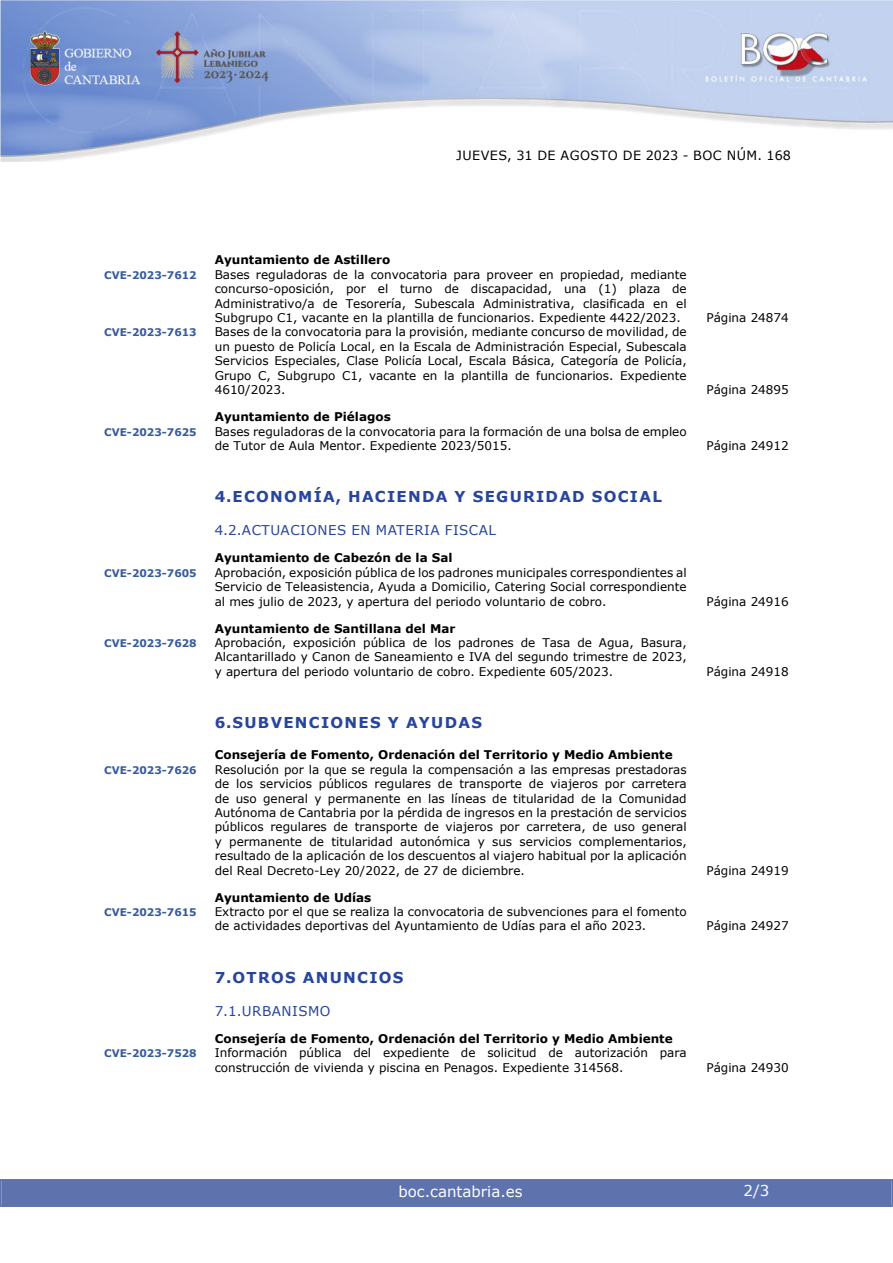
<style>
.page{position:relative;width:893px;height:1263px;background:#fff}
.page>*{position:absolute;margin:0;border:0;box-sizing:border-box;transform-origin:0 0}
.indice_1{font:700 15px "Verdana";letter-spacing:.085em;color:#27459e}
.t1{font:15px "Verdana";color:#fff}
.indice_2{font:13.5px "Verdana";letter-spacing:.035em;color:#27459e}
.t2{font:12.75px "Verdana";letter-spacing:.035em;color:#000}
.indice_4{font:12px/14.4px "Verdana";color:#000;text-align:justify}
.indice_3{font:700 12px "Verdana";color:#000}
.indice_4-2{font:700 10.5px "Verdana";color:#385b9e}
</style>
<div class="page">
<img style="left:0;top:0;width:893px;height:161px">
<div style="left:2px;top:1180px;width:889px;height:27px;background:#5e73ae"></div>
<div style="left:0;top:1179px;width:893px;height:28px;border:2px solid #5e73ae"></div>
<h4 class="indice_3" style="left:215px;top:251px;width:177px">Ayuntamiento de Astillero</h4>
<p class="t2" style="left:456px;top:147px;width:336px">JUEVES, 31 DE AGOSTO DE 2023 - BOC NÚM. 168</p>
<p class="indice_4-2" style="left:104px;top:267px;width:94px">CVE-2023-7612</p>
<p class="indice_4" style="left:215px;top:267px;width:473px">Bases reguladoras de la convocatoria para proveer en propiedad, mediante concurso-oposición, por el turno de discapacidad, una (1) plaza de Administrativo/a de Tesorería, Subescala Administrativa, clasificada en el Subgrupo C1, vacante en la plantilla de funcionarios. Expediente 4422/2023.</p>
<p class="indice_4-2" style="left:104px;top:325px;width:94px">CVE-2023-7613</p>
<p class="indice_4" style="left:215px;top:325px;width:473px">Bases de la convocatoria para la provisión, mediante concurso de movilidad, de un puesto de Policía Local, en la Escala de Administración Especial, Subescala Servicios Especiales, Clase Policía Local, Escala Básica, Categoría de Policía, Grupo C, Subgrupo C1, vacante en la plantilla de funcionarios. Expediente 4610/2023.</p>
<h4 class="indice_3" style="left:215px;top:408px;width:178px">Ayuntamiento de Piélagos</h4>
<p class="indice_4-2" style="left:104px;top:424px;width:94px">CVE-2023-7625</p>
<p class="indice_4" style="left:215px;top:424px;width:473px">Bases reguladoras de la convocatoria para la formación de una bolsa de empleo de Tutor de Aula Mentor. Expediente 2023/5015.</p>
<h2 class="indice_1" style="left:215px;top:486px;width:449px">4.ECONOMÍA, HACIENDA Y SEGURIDAD SOCIAL</h2>
<h3 class="indice_2" style="left:215px;top:521px;width:283px">4.2.ACTUACIONES EN MATERIA FISCAL</h3>
<h4 class="indice_3" style="left:215px;top:549px;width:239px">Ayuntamiento de Cabezón de la Sal</h4>
<p class="indice_4-2" style="left:104px;top:565px;width:94px">CVE-2023-7605</p>
<p class="indice_4" style="left:215px;top:565px;width:473px">Aprobación, exposición pública de los padrones municipales correspondientes al Servicio de Teleasistencia, Ayuda a Domicilio, Catering Social correspondiente al mes julio de 2023, y apertura del periodo voluntario de cobro.</p>
<h4 class="indice_3" style="left:215px;top:620px;width:242px">Ayuntamiento de Santillana del Mar</h4>
<p class="indice_4-2" style="left:104px;top:636px;width:94px">CVE-2023-7628</p>
<p class="indice_4" style="left:215px;top:635px;width:474px">Aprobación, exposición pública de los padrones de Tasa de Agua, Basura, Alcantarillado y Canon de Saneamiento e IVA del segundo trimestre de 2023, y apertura del periodo voluntario de cobro. Expediente 605/2023.</p>
<h2 class="indice_1" style="left:215px;top:712px;width:269px">6.SUBVENCIONES Y AYUDAS</h2>
<h4 class="indice_3" style="left:215px;top:746px;width:459px">Consejería de Fomento, Ordenación del Territorio y Medio Ambiente</h4>
<p class="indice_4-2" style="left:104px;top:762px;width:94px">CVE-2023-7626</p>
<p class="indice_4" style="left:215px;top:762px;width:474px">Resolución por la que se regula la compensación a las empresas prestadoras de los servicios públicos regulares de transporte de viajeros por carretera de uso general y permanente en las líneas de titularidad de la Comunidad Autónoma de Cantabria por la pérdida de ingresos en la prestación de servicios públicos regulares de transporte de viajeros por carretera, de uso general y permanente de titularidad autonómica y sus servicios complementarios, resultado de la aplicación de los descuentos al viajero habitual por la aplicación del Real Decreto-Ley 20/2022, de 27 de diciembre.</p>
<h4 class="indice_3" style="left:215px;top:889px;width:158px">Ayuntamiento de Udías</h4>
<p class="indice_4-2" style="left:104px;top:905px;width:94px">CVE-2023-7615</p>
<p class="indice_4" style="left:215px;top:904px;width:473px">Extracto por el que se realiza la convocatoria de subvenciones para el fomento de actividades deportivas del Ayuntamiento de Udías para el año 2023.</p>
<h2 class="indice_1" style="left:215px;top:966px;width:190px">7.OTROS ANUNCIOS</h2>
<h3 class="indice_2" style="left:215px;top:1001px;width:117px">7.1.URBANISMO</h3>
<h4 class="indice_3" style="left:215px;top:1030px;width:459px">Consejería de Fomento, Ordenación del Territorio y Medio Ambiente</h4>
<p class="indice_4-2" style="left:104px;top:1046px;width:94px">CVE-2023-7528</p>
<p class="indice_4" style="left:215px;top:1045px;width:473px">Información pública del expediente de solicitud de autorización para construcción de vivienda y piscina en Penagos. Expediente 314568.</p>
<p class="indice_4" style="left:706px;top:310px;width:84px">Página 24874</p>
<p class="indice_4" style="left:706px;top:382px;width:84px">Página 24895</p>
<p class="indice_4" style="left:706px;top:438px;width:84px">Página 24912</p>
<p class="indice_4" style="left:706px;top:594px;width:84px">Página 24916</p>
<p class="indice_4" style="left:706px;top:664px;width:84px">Página 24918</p>
<p class="indice_4" style="left:706px;top:863px;width:84px">Página 24919</p>
<p class="indice_4" style="left:706px;top:919px;width:84px">Página 24927</p>
<p class="indice_4" style="left:706px;top:1060px;width:84px">Página 24930</p>
<p class="t1" style="left:398px;top:1181px;width:126px">boc.cantabria.es</p>
<p class="t1" style="left:744px;top:1180px;width:27px">2/3</p>
</div>
